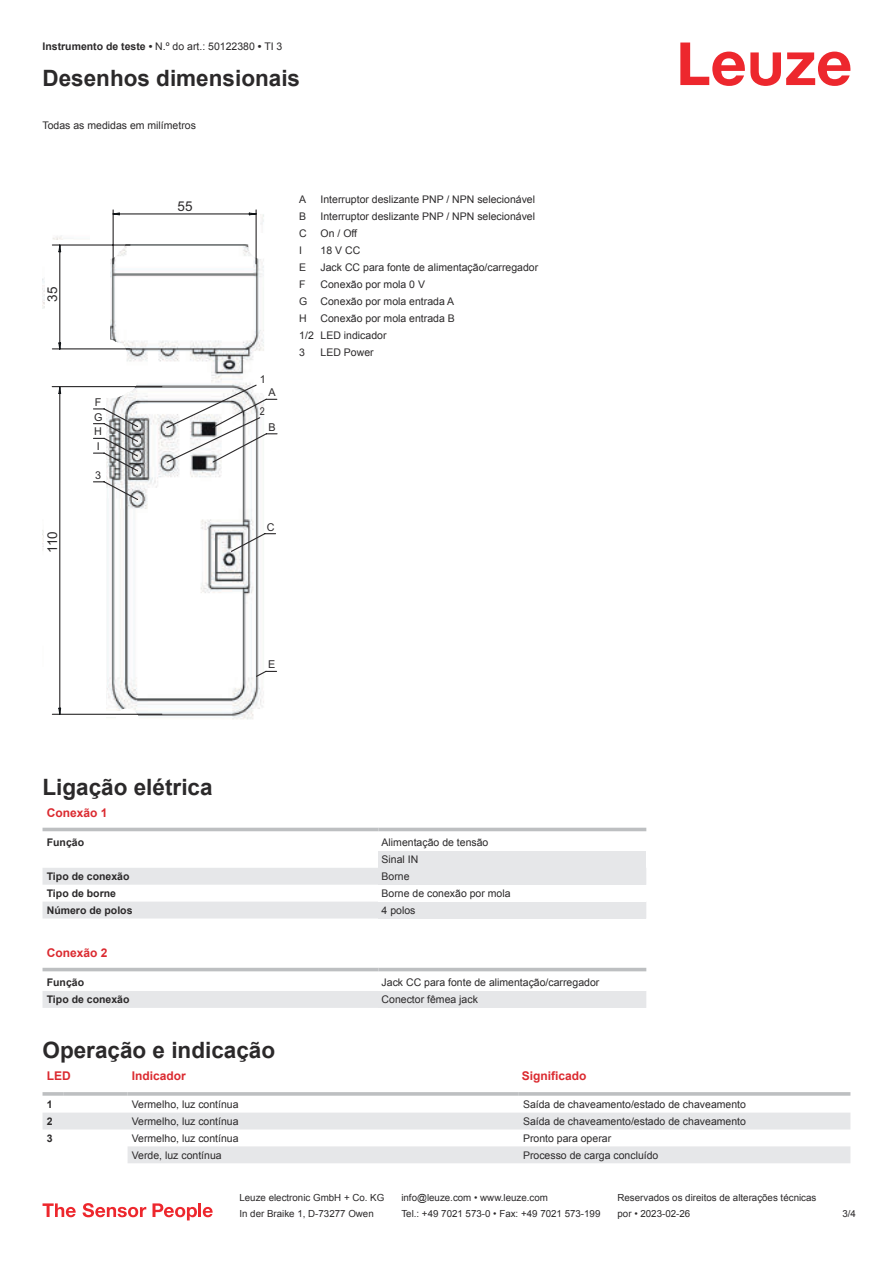
<style>
.page{position:relative;width:893px;height:1263px;background:#fff}
.page>*{position:absolute;margin:0;border:0;box-sizing:border-box;transform-origin:0 0}
.t1{font:700 22.5px "Arial";color:#2b292a}
.t2{font:13.5px "Arial";color:#2b292a}
.t3{font:700 12px "Arial";color:#db2a30}
.t4{font:10.8px/15.5px "Arial";color:#2b292a}
.t5{font:10.8px "Arial";color:#2b292a;scale:.83 1}
.t6{font:10.5px/17px "Arial";color:#2b292a}
.t7{font:700 10.5px "Arial";color:#2b292a}
.t8{font:9.75px "Arial";color:#2b292a}
.s1{font-weight:700}
</style>
<div class="page">
<svg style="left:680px;top:43px;width:170px;height:43px"></svg>
<svg style="left:43px;top:827px;width:603px;height:5px"></svg>
<svg style="left:43px;top:868px;width:335px;height:50px"></svg>
<hr style="left:43px;top:828px;width:335px;height:3px;background:#bdbfc1">
<hr style="left:378px;top:828px;width:268px;height:3px;background:#bdbfc1">
<div style="left:378px;top:851px;width:268px;height:17px;background:#e6e7e9"></div>
<div style="left:378px;top:868px;width:268px;height:17px;background:#e6e7e9"></div>
<div style="left:378px;top:901px;width:268px;height:17px;background:#e6e7e9"></div>
<svg style="left:43px;top:967px;width:603px;height:41px"></svg>
<hr style="left:43px;top:968px;width:335px;height:3px;background:#bdbfc1">
<hr style="left:378px;top:968px;width:268px;height:3px;background:#bdbfc1">
<div style="left:378px;top:974px;width:268px;height:17px;background:#fff"></div>
<div style="left:378px;top:991px;width:268px;height:17px;background:#e6e7e9"></div>
<svg style="left:43px;top:1113px;width:807px;height:50px"></svg>
<hr style="left:43px;top:1092px;width:21px;height:4px;background:#c5c7c8">
<hr style="left:64px;top:1092px;width:64px;height:4px;background:#c5c7c8">
<hr style="left:128px;top:1092px;width:391px;height:4px;background:#c5c7c8">
<svg style="left:519px;top:1092px;width:331px;height:4px"></svg>
<svg style="left:43px;top:1203px;width:33px;height:14px"></svg>
<svg style="left:83px;top:1203px;width:63px;height:14px"></svg>
<svg style="left:153px;top:1203px;width:44px;height:17px"></svg>
<hr style="left:198px;top:1203px;width:3px;height:14px;background:#ed272d">
<svg style="left:203px;top:1207px;width:10px;height:10px"></svg>
<hr style="left:113px;top:210px;width:1px;height:54px;background:#2b292a">
<hr style="left:52px;top:244px;width:78px;height:2px;background:#2b292a">
<hr style="left:52px;top:348px;width:78px;height:1px;background:#2b292a">
<hr style="left:52px;top:386px;width:110px;height:1px;background:#2b292a">
<hr style="left:52px;top:714px;width:110px;height:1px;background:#2b292a">
<svg style="left:58px;top:212px;width:220px;height:508px"></svg>
<p class="t6" style="left:43px;top:39px;width:241px"><span class="s1">Instrumento de teste •</span> N.º do art.: 50122380 <span class="s1">•</span> TI 3</p>
<h1 class="t1" style="left:43px;top:70px;width:259px">Desenhos dimensionais</h1>
<p class="t6" style="left:43px;top:117px;width:155px">Todas as medidas em milímetros</p>
<p class="t2" style="left:45px;top:302px;width:17px;rotate:-90deg">35</p>
<p class="t2" style="left:45px;top:553px;width:23px;rotate:-90deg">110</p>
<p class="t4" style="left:94px;top:394px;width:10px">F<br>G</p>
<p class="t4" style="left:94px;top:424px;width:9px;line-height:15px">H<br>I</p>
<p class="t4" style="left:95px;top:467px;width:8px">3</p>
<p class="t2" style="left:178px;top:199px;width:17px">55</p>
<p class="t4" style="left:260px;top:371px;width:8px">1</p>
<p class="t5" style="left:260px;top:405px;width:8px">2</p>
<p class="t4" style="left:269px;top:385px;width:9px">A</p>
<p class="t4" style="left:269px;top:419px;width:9px">B</p>
<p class="t6" style="left:299px;top:192px;width:9px">A</p>
<p class="t6" style="left:321px;top:192px;width:216px">Interruptor deslizante PNP / NPN selecionável</p>
<p class="t6" style="left:299px;top:209px;width:9px">B</p>
<p class="t6" style="left:321px;top:209px;width:216px">Interruptor deslizante PNP / NPN selecionável</p>
<p class="t6" style="left:299px;top:226px;width:9px">C</p>
<p class="t6" style="left:321px;top:226px;width:38px">On / Off</p>
<p class="t6" style="left:299px;top:243px;width:4px">I</p>
<p class="t6" style="left:321px;top:243px;width:41px">18 V CC</p>
<p class="t6" style="left:299px;top:260px;width:9px">E</p>
<p class="t6" style="left:321px;top:260px;width:219px">Jack CC para fonte de alimentação/carregador</p>
<p class="t6" style="left:299px;top:277px;width:8px">F</p>
<p class="t6" style="left:299px;top:277px;width:156px;text-indent:21px">Conexão por mola 0 V<br>G Conexão por mola entrada A<br>H</p>
<p class="t6" style="left:299px;top:311px;width:157px;text-indent:21px">Conexão por mola entrada B<br>1/2 LED indicador<br>3</p>
<p class="t6" style="left:321px;top:345px;width:55px">LED Power</p>
<p class="t4" style="left:267px;top:519px;width:9px">C</p>
<p class="t4" style="left:268px;top:657px;width:9px">E</p>
<h1 class="t1" style="left:43px;top:778px;width:172px">Ligação elétrica</h1>
<p class="t3" style="left:47px;top:808px;width:62px">Conexão 1</p>
<p class="t7" style="left:47px;top:838px;width:39px">Função</p>
<p class="t6" style="left:382px;top:835px;width:108px">Alimentação de tensão<br>Sinal IN</p>
<p class="t7" style="left:47px;top:872px;width:84px">Tipo de conexão</p>
<p class="t6" style="left:382px;top:869px;width:30px">Borne</p>
<p class="t7" style="left:47px;top:889px;width:71px">Tipo de borne</p>
<p class="t6" style="left:382px;top:886px;width:130px">Borne de conexão por mola</p>
<p class="t7" style="left:47px;top:906px;width:87px">Número de polos</p>
<p class="t6" style="left:382px;top:902px;width:35px">4 polos</p>
<p class="t3" style="left:47px;top:948px;width:62px">Conexão 2</p>
<p class="t7" style="left:47px;top:978px;width:39px">Função</p>
<p class="t6" style="left:382px;top:975px;width:219px">Jack CC para fonte de alimentação/carregador</p>
<p class="t7" style="left:47px;top:995px;width:84px">Tipo de conexão</p>
<p class="t6" style="left:382px;top:992px;width:98px">Conector fêmea jack</p>
<h1 class="t1" style="left:43px;top:1042px;width:234px">Operação e indicação</h1>
<p class="t3" style="left:47px;top:1071px;width:25px">LED</p>
<p class="t3" style="left:132px;top:1071px;width:56px">Indicador</p>
<p class="t3" style="left:522px;top:1071px;width:66px">Significado</p>
<p class="t7" style="left:47px;top:1100px;width:7px">1</p>
<p class="t6" style="left:132px;top:1097px;width:108px">Vermelho, luz contínua</p>
<p class="t6" style="left:523px;top:1097px;width:224px">Saída de chaveamento/estado de chaveamento</p>
<p class="t7" style="left:47px;top:1117px;width:7px">2</p>
<p class="t6" style="left:132px;top:1113px;width:108px">Vermelho, luz contínua</p>
<p class="t6" style="left:523px;top:1113px;width:224px">Saída de chaveamento/estado de chaveamento</p>
<p class="t7" style="left:47px;top:1134px;width:7px">3</p>
<p class="t6" style="left:132px;top:1130px;width:108px">Vermelho, luz contínua</p>
<p class="t6" style="left:523px;top:1130px;width:90px">Pronto para operar</p>
<p class="t6" style="left:132px;top:1147px;width:91px">Verde, luz contínua</p>
<p class="t6" style="left:523px;top:1147px;width:137px">Processo de carga concluído</p>
<p class="t8" style="left:239px;top:1194px;width:146px">Leuze electronic GmbH + Co. KG</p>
<p class="t8" style="left:401px;top:1194px;width:148px">info@leuze.com • www.leuze.com</p>
<p class="t8" style="left:617px;top:1194px;width:200px">Reservados os direitos de alterações técnicas</p>
<p class="t8" style="left:239px;top:1210px;width:136px">In der Braike 1, D-73277 Owen</p>
<p class="t8" style="left:401px;top:1210px;width:201px">Tel.: +49 7021 573-0 • Fax: +49 7021 573-199</p>
<p class="t8" style="left:617px;top:1210px;width:74px">por • 2023-02-26</p>
<p class="t8" style="left:842px;top:1210px;width:15px">3 /4</p>
</div>
